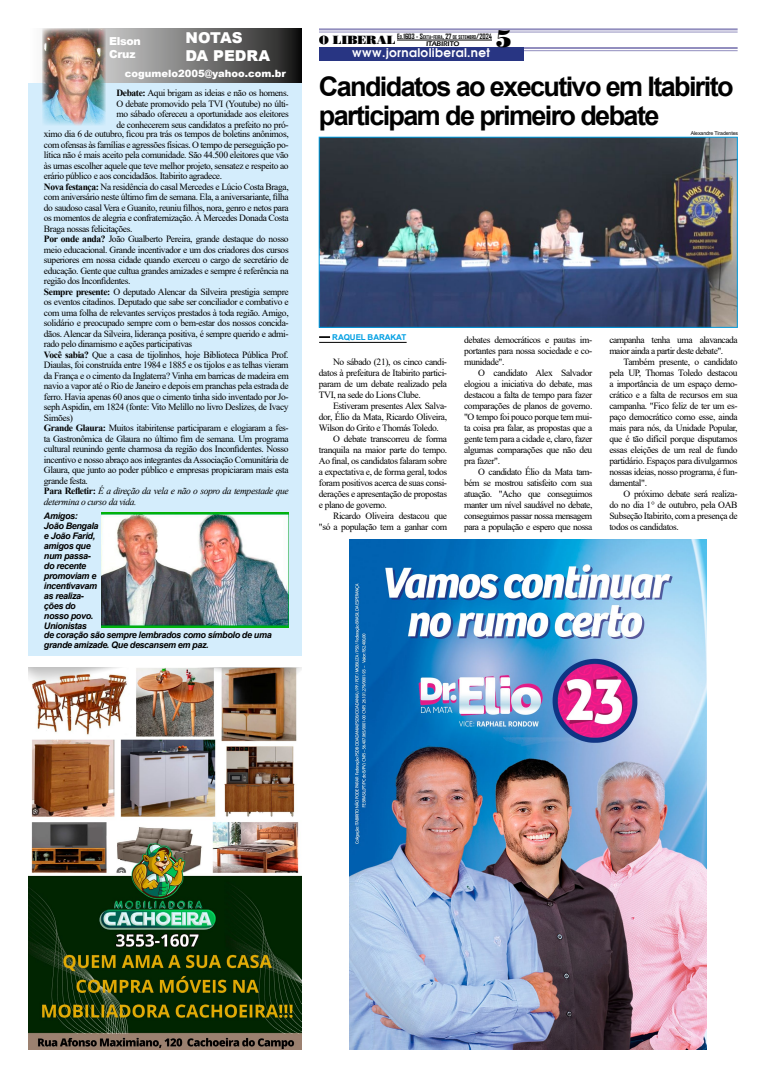
<style>
.page{position:relative;width:766px;height:1078px;background:#fff}
.page>*{position:absolute;margin:0;border:0;box-sizing:border-box;transform-origin:0 0}
.t1{font:700 27px/29px "Arial";letter-spacing:-.06em;color:#000}
.t2{font:24px "Bodnoff";color:#000}
.t3{font:15px/18px "Arial MT Black";color:#fff}
.t4{font:12px "Avalon";letter-spacing:.03em;color:#fff}
.t5{font:11px/13.2px "Arial MT Black";letter-spacing:-.03em;color:#fff}
.t6{font:10px "Arial MT Black";color:#fff}
.t7{font:9.5px/10.5px "Times New Roman";letter-spacing:-.04em;color:#000;text-align:justify}
.t8{font:italic 700 9px/10px "Arial";letter-spacing:-.04em;color:#000}
.t9{font:700 8px "Arial";letter-spacing:-.005em;color:#009fe3}
.t10{font:7px "Erie Black";color:#000}
.t11{font:5.2px "Arial";letter-spacing:-.02em;color:#000}
.t12{font:700 4.9px "Agency FB";color:#000}
.s1{font-weight:700}
.s2{font-style:italic}
.s3{font-family:"Bodnoff";font-weight:400;font-size:12px}
.s4{font-size:7px}
</style>
<div class="page">
<hr style="left:28px;top:47px;width:709px;height:2px;background:#918dbe">
<hr style="left:28px;top:50px;width:709px;height:1px;background:#918dbe">
<div style="left:319px;top:47px;width:204px;height:13px;background:#283583"></div>
<hr style="left:28px;top:28px;width:709px;height:2px;background:#918dbe">
<hr style="left:28px;top:32px;width:709px;height:1px;background:#918dbe">
<hr style="left:397px;top:40px;width:95px;height:1px;background:#000">
<div style="left:28px;top:28px;width:273px;height:627px;background:#d4edfc"></div>
<div style="left:19px;top:20px;width:300px;height:41px;background:#fff"></div>
<svg style="left:28px;top:28px;width:274px;height:55px;background:#7c7c7b"></svg>
<img style="left:42px;top:28px;width:64px;height:98px">
<svg style="left:319px;top:336px;width:11px;height:2px"></svg>
<hr style="left:319px;top:342px;width:87px;height:1px;background:#000">
<img style="left:28px;top:667px;width:273px;height:382px">
<img style="left:101px;top:512px;width:187px;height:115px">
<img style="left:350px;top:539px;width:356px;height:510px">
<img style="left:321px;top:139px;width:414px;height:186px">
<div style="left:319px;top:137px;width:418px;height:190px;border:1px solid #009fe3"></div>
<h3 class="t3" style="left:185px;top:29px;width:86px">NOTAS<br>DA PEDRA</h3>
<p class="t5" style="left:109px;top:34px;width:33px">Elson<br>Cruz</p>
<p class="t7" style="left:116px;top:88px;width:174px"><span class="s1">Debate:</span> Aqui brigam as ideias e não os homens.<br>O debate promovido pela TVI (Youtube) no últi&shy;mo sábado ofereceu a oportunidade aos eleitores de conhecerem seus candidatos a prefeito no pró-</p>
<p class="t7" style="left:44px;top:128px;width:246px;text-align:left">ximo dia 6 de outubro, ficou pra trás os tempos de boletins anônimos, com ofensas às famílias e agressões físicas. O tempo de perseguição po&shy;lítica não é mais aceito pela comunidade. São 44.500 eleitores que vão às urnas escolher aquele que teve melhor projeto, sensatez e respeito ao erário público e aos concidadãos. Itabirito agradece.<br><span class="s1">Nova festança:</span> Na residência do casal Mercedes e Lúcio Costa Braga, com aniversário neste último fim de semana. Ela, a aniversariante, filha do saudoso casal Vera e Guanito, reuniu filhos, nora, genro e netos para os momentos de alegria e confraternização. À Mercedes Donada Costa Braga nossas felicitações.<br><span class="s1">Por onde anda?</span> João Gualberto Pereira, grande destaque do nosso meio educacional. Grande incentivador e um dos criadores dos cursos superiores em nossa cidade quando exerceu o cargo de secretário de educação. Gente que cultua grandes amizades e sempre é referência na região dos Inconfidentes.<br><span class="s1">Sempre presente:</span> O deputado Alencar da Silveira prestigia sempre os eventos citadinos. Deputado que sabe ser conciliador e combativo e com uma folha de relevantes serviços prestados à toda região. Amigo, solidário e preocupado sempre com o bem-estar dos nossos concida&shy;dãos. Alencar da Silveira, liderança positiva, é sempre querido e admi&shy;rado pelo dinamismo e ações participativas<br><span class="s1">Você sabia?</span> Que a casa de tijolinhos, hoje Biblioteca Pública Prof.<br>Diaulas, foi construída entre 1984 e 1885 e os tijolos e as telhas vieram da França e o cimento da Inglaterra? Vinha em barricas de madeira em navio a vapor até o Rio de Janeiro e depois em pranchas pela estrada de ferro. Havia apenas 60 anos que o cimento tinha sido inventado por Jo&shy;seph Aspidin, em 1824 (fonte: Vito Melillo no livro Deslizes, de Ivacy Simões)<br><span class="s1">Grande Glaura:</span> Muitos itabiritense participaram e elogiaram a fes&shy;ta Gastronômica de Glaura no último fim de semana. Um programa cultural reunindo gente charmosa da região dos Inconfidentes. Nosso incentivo e nosso abraço aos integrantes da Associação Comunitária de Glaura, que junto ao poder público e empresas propiciaram mais esta grande festa.<br><span class="s1">Para Refletir:</span> <span class="s2">É a direção da vela e não o sopro da tempestade que determina o curso da vida.</span></p>
<p class="t6" style="left:125px;top:67px;width:162px">cogumelo2005@yahoo.com.br</p>
<p class="t8" style="left:44px;top:510px;width:56px">Amigos:<br>João Bengala e João Farid, amigos que num passa&shy;do recente promoviam e incentivavam as realiza&shy;ções do nosso povo.<br>Unionistas</p>
<p class="t8" style="left:44px;top:629px;width:229px">de coração são sempre lembrados como símbolo de uma grande amizade. Que descansem em paz.</p>
<p class="t10" style="left:426px;top:40px;width:35px">ITABIRITO</p>
<h2 class="t2" style="left:495px;top:23px;width:18px">5</h2>
<h1 class="t1" style="left:319px;top:72px;width:416px">Candidatos ao executivo em Itabirito participam de primeiro debate</h1>
<p class="t12" style="left:319px;top:34px;width:174px"><span class="s3">O LIBERAL</span> <span class="s4">E</span>D<span class="s4">.1603 - S</span>EXTA<span class="s4">-</span>FEIRA<span class="s4">, 27</span> DE SETEMBRO<span class="s4">/2024</span></p>
<p class="t4" style="left:352px;top:45px;width:140px">www.jornaloliberal.net</p>
<p class="t11" style="left:690px;top:130px;width:49px">Alexandre Tiradentes</p>
<p class="t9" style="left:332px;top:331px;width:76px">RAQUEL BARAKAT</p>
<p class="t7" style="left:319px;top:355px;width:130px;line-height:11px;text-indent:14px">No sábado (21), os cinco candi&shy;datos à prefeitura de Itabirito partici&shy;param de um debate realizado pela TVI, na sede do Lions Clube.</p>
<p class="t7" style="left:333px;top:400px;width:115px">Estiveram presentes Alex Salva-</p>
<p class="t7" style="left:319px;top:411px;width:130px">dor, Élio da Mata, Ricardo Oliveira,</p>
<p class="t7" style="left:319px;top:422px;width:121px">Wilson do Grito e Thomás Toledo.</p>
<p class="t7" style="left:333px;top:433px;width:115px">O debate transcorreu de forma</p>
<p class="t7" style="left:319px;top:444px;width:130px">tranquila na maior parte do tempo.</p>
<p class="t7" style="left:319px;top:455px;width:130px">Ao final, os candidatos falaram sobre</p>
<p class="t7" style="left:319px;top:466px;width:130px">a expectativa e, de forma geral, todos</p>
<p class="t7" style="left:319px;top:477px;width:130px">foram positivos acerca de suas consi-</p>
<p class="t7" style="left:319px;top:488px;width:130px">derações e apresentação de propostas</p>
<p class="t7" style="left:319px;top:499px;width:70px">e plano de governo.</p>
<p class="t7" style="left:333px;top:510px;width:115px">Ricardo Oliveira destacou que</p>
<p class="t7" style="left:319px;top:521px;width:130px">"só a população tem a ganhar com</p>
<p class="t7" style="left:464px;top:333px;width:130px;line-height:11px">debates democráticos e pautas im&shy;portantes para nossa sociedade e co&shy;munidade".</p>
<p class="t7" style="left:464px;top:366px;width:130px;line-height:11px;text-indent:14px">O candidato Alex Salvador elogiou a iniciativa do debate, mas destacou a falta de tempo para fazer comparações de planos de governo. "O tempo foi pouco porque tem mui&shy;ta coisa pra falar, as propostas que a gente tem para a cidade e, claro, fazer algumas comparações que não deu pra fazer".</p>
<p class="t7" style="left:464px;top:465px;width:130px;line-height:11px;text-indent:14px">O candidato Élio da Mata tam&shy;bém se mostrou satisfeito com sua atuação. "Acho que conseguimos manter um nível saudável no debate, conseguimos passar nossa mensagem para a população e espero que nossa</p>
<p class="t7" style="left:609px;top:333px;width:130px;line-height:11px">campanha tenha uma alavancada maior ainda a partir deste debate".</p>
<p class="t7" style="left:609px;top:355px;width:130px;line-height:11px;text-indent:14px">Também presente, o candidato pela UP, Thomas Toledo destacou a importância de um espaço demo&shy;crático e a falta de recursos em sua campanha. "Fico feliz de ter um es&shy;paço democrático como esse, ainda mais para nós, da Unidade Popular, que é tão difícil porque disputamos essas eleições de um real de fundo partidário. Espaços para divulgarmos nossas ideias, nosso programa, é fun&shy;damental".</p>
<p class="t7" style="left:609px;top:487px;width:130px;line-height:11px;text-indent:14px">O próximo debate será realiza&shy;do no dia 1° de outubro, pela OAB Subseção Itabirito, com a presença de todos os candidatos.</p>
</div>
